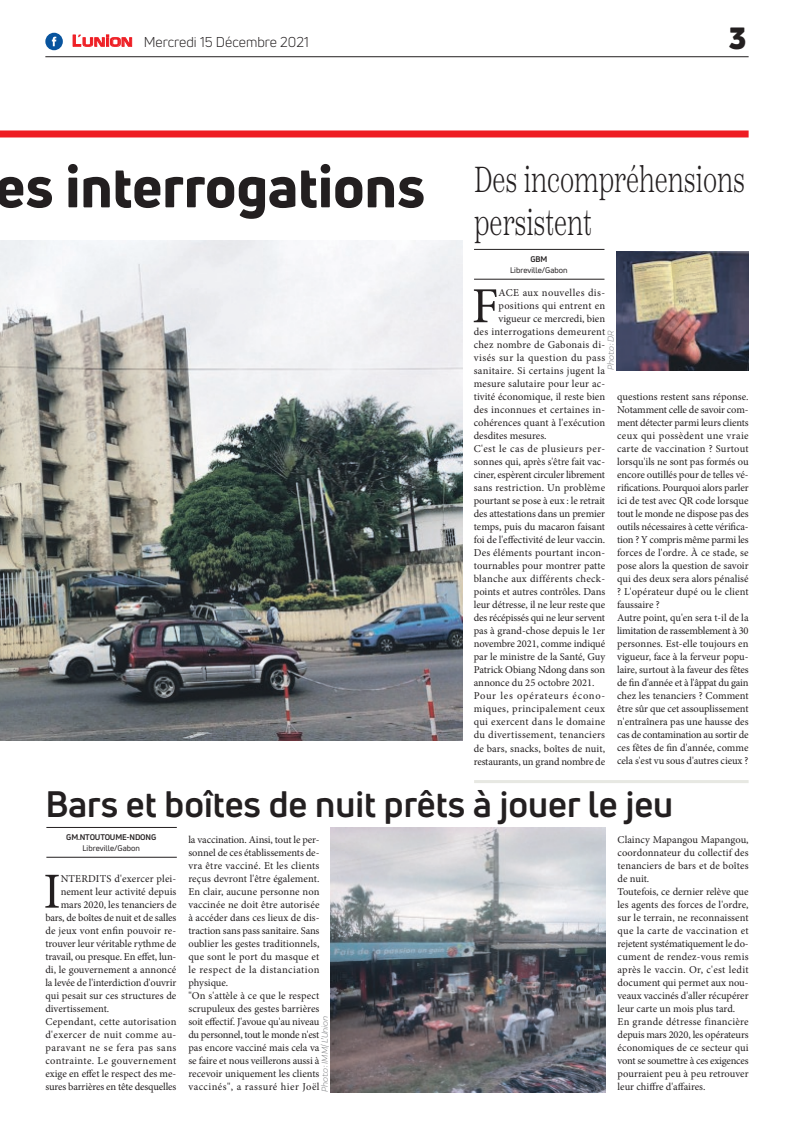
<style>
.page{position:relative;width:794px;height:1129px;background:#fff}
.page>*{position:absolute;margin:0;border:0;box-sizing:border-box;transform-origin:0 0}
.t1{font:800 57px "Uni Neue";color:#231f20}
.t2{font:50.5px "Minion Pro";color:#231f20}
.t3{font:700 36px "Uni Neue";color:#231f20}
.t4{font:300 36px/43.2px "Scotch Text";color:#231f20;scale:.7 1}
.t5{font:900 30px "Uni Neue";color:#231f20}
.t6{font:14px "Uni Neue";color:#231f20}
.t7{font:10.5px/13px "Minion Pro";color:#231f20}
.t8{font:10.5px "Minion Pro";letter-spacing:.025em;color:#231f20}
.t9{font:10.5px "Minion Pro";letter-spacing:.02em;color:#231f20}
.t10{font:10.5px "Minion Pro";letter-spacing:-.02em;color:#231f20}
.t11{font:10.5px "Minion Pro";letter-spacing:.04em;color:#231f20}
.t12{font:10.5px "Minion Pro";letter-spacing:.045em;color:#231f20}
.t13{font:10.5px "Minion Pro";letter-spacing:.035em;color:#231f20}
.t14{font:10.5px "Minion Pro";letter-spacing:.03em;color:#231f20}
.t15{font:10.5px "Minion Pro";letter-spacing:.07em;color:#231f20}
.t16{font:italic 9px "Praktika";color:#818386}
.t17{font:8px "Uni Neue";color:#231f20}
.t18{font:700 8px "Uni Neue";letter-spacing:-.02em;color:#231f20}
.s1{font-family:"Eurostile";font-weight:600;font-size:15px;color:#ee1d23}
.s2{font-family:"Eurostile";font-weight:600;font-size:11.4px;color:#ee1d23}
</style>
<div class="page">
<hr style="left:45px;top:56px;width:703px;height:1px;background:#231f20">
<svg style="left:72px;top:34px;width:60px;height:13px"></svg>
<div style="left:45px;top:33px;width:18px;height:17px;background:#08549e;border-radius:50%"></div>
<svg style="left:52px;top:37px;width:4px;height:9px"></svg>
<div style="left:0;top:130px;width:748px;height:7px;background:#ee1d23"></div>
<hr style="left:46px;top:856px;width:131px;height:1px;background:#231f20">
<hr style="left:46px;top:827px;width:131px;height:1px;background:#231f20">
<img style="left:331px;top:827px;width:274px;height:264px">
<hr style="left:474px;top:279px;width:130px;height:1px;background:#231f20">
<hr style="left:474px;top:249px;width:130px;height:1px;background:#231f20">
<img style="left:616px;top:251px;width:132px;height:119px">
<img style="left:0;top:240px;width:462px;height:500px">
<hr style="left:474px;top:780px;width:274px;height:3px;background:#e7e8e2">
<h3 class="t6" style="left:72px;top:33px;width:238px"><span class="s1">L</span><span class="s2">UNION</span> Mercredi 15 Décembre 2021</h3>
<h3 class="t5" style="left:729px;top:17px;width:19px">3</h3>
<h1 class="t1" style="left:-5px;top:148px;width:431px">es interrogations</h1>
<h3 class="t4" style="left:474px;top:158px;width:389px">Des incompréhensions persistent</h3>
<p class="t18" style="left:530px;top:254px;width:18px">GBM</p>
<p class="t17" style="left:510px;top:265px;width:59px">Libreville/Gabon</p>
<h2 class="t2" style="left:472px;top:272px;width:28px">F</h2>
<p class="t13" style="left:498px;top:286px;width:108px">ACE aux nouvelles dis-</p>
<p class="t8" style="left:498px;top:299px;width:108px">positions qui entrent en</p>
<p class="t7" style="left:498px;top:312px;width:108px">vigueur ce mercredi, bien</p>
<p class="t8" style="left:474px;top:325px;width:133px">des interrogations demeurent</p>
<p class="t8" style="left:474px;top:338px;width:133px">chez nombre de Gabonais di-</p>
<p class="t12" style="left:474px;top:351px;width:133px">visés sur la question du pass</p>
<p class="t8" style="left:474px;top:364px;width:133px">sanitaire. Si certains jugent la</p>
<p class="t7" style="left:474px;top:377px;width:133px">mesure salutaire pour leur ac-</p>
<p class="t7" style="left:474px;top:390px;width:133px">tivité économique, il reste bien</p>
<p class="t9" style="left:474px;top:403px;width:133px">des inconnues et certaines in-</p>
<p class="t7" style="left:474px;top:416px;width:133px">cohérences quant à l'exécution</p>
<p class="t7" style="left:474px;top:429px;width:74px">desdites mesures.</p>
<p class="t11" style="left:474px;top:442px;width:133px">C'est le cas de plusieurs per-</p>
<p class="t7" style="left:474px;top:455px;width:133px">sonnes qui, après s'être fait vac-</p>
<p class="t10" style="left:474px;top:468px;width:133px">ciner, espèrent circuler librement</p>
<p class="t9" style="left:474px;top:481px;width:133px">sans restriction. Un problème</p>
<p class="t7" style="left:474px;top:494px;width:133px">pourtant se pose à eux : le retrait</p>
<p class="t7" style="left:474px;top:507px;width:133px">des attestations dans un premier</p>
<p class="t7" style="left:474px;top:520px;width:133px">temps, puis du macaron faisant</p>
<p class="t7" style="left:474px;top:533px;width:133px">foi de l'effectivité de leur vaccin.</p>
<p class="t9" style="left:474px;top:546px;width:133px">Des éléments pourtant incon-</p>
<p class="t7" style="left:474px;top:559px;width:133px">tournables pour montrer patte</p>
<p class="t8" style="left:474px;top:572px;width:133px">blanche aux différents check-</p>
<p class="t7" style="left:474px;top:585px;width:133px">points et autres contrôles. Dans</p>
<p class="t7" style="left:474px;top:598px;width:133px">leur détresse, il ne leur reste que</p>
<p class="t7" style="left:474px;top:611px;width:133px">des récépissés qui ne leur servent</p>
<p class="t7" style="left:474px;top:624px;width:133px">pas à grand-chose depuis le 1er</p>
<p class="t7" style="left:474px;top:637px;width:133px">novembre 2021, comme indiqué</p>
<p class="t7" style="left:474px;top:650px;width:133px">par le ministre de la Santé, Guy</p>
<p class="t7" style="left:474px;top:663px;width:133px">Patrick Obiang Ndong dans son</p>
<p class="t7" style="left:474px;top:676px;width:122px">annonce du 25 octobre 2021.</p>
<p class="t15" style="left:474px;top:689px;width:133px">Pour les opérateurs écono-</p>
<p class="t13" style="left:474px;top:702px;width:133px">miques, principalement ceux</p>
<p class="t8" style="left:474px;top:715px;width:133px">qui exercent dans le domaine</p>
<p class="t8" style="left:474px;top:728px;width:133px">du divertissement, tenanciers</p>
<p class="t7" style="left:474px;top:741px;width:133px">de bars, snacks, boîtes de nuit,</p>
<p class="t10" style="left:474px;top:754px;width:133px">restaurants, un grand nombre de</p>
<p class="t16" style="left:604px;top:370px;width:41px;rotate:-90deg">Photo : DR</p>
<p class="t7" style="left:617px;top:390px;width:133px">questions restent sans réponse.<br>Notamment celle de savoir com&shy;ment détecter parmi leurs clients ceux qui possèdent une vraie carte de vaccination ? Surtout lorsqu'ils ne sont pas formés ou encore outillés pour de telles vé&shy;rifications. Pourquoi alors parler ici de test avec QR code lorsque tout le monde ne dispose pas des outils nécessaires à cette vérifica&shy;tion ? Y compris même parmi les forces de l'ordre. À ce stade, se pose alors la question de savoir qui des deux sera alors pénalisé ? L'opérateur dupé ou le client faussaire ?<br>Autre point, qu'en sera t-il de la limitation de rassemblement à 30 personnes. Est-elle toujours en vigueur, face à la ferveur popu&shy;laire, surtout à la faveur des fêtes de fin d'année et à l'âppat du gain chez les tenanciers ? Comment être sûr que cet assouplissement n'entraînera pas une hausse des cas de contamination au sortir de ces fêtes de fin d'année, comme cela s'est vu sous d'autres cieux ?</p>
<h3 class="t3" style="left:45px;top:781px;width:629px">Bars et boîtes de nuit prêts à jouer le jeu</h3>
<p class="t18" style="left:66px;top:832px;width:91px">GM.NTOUTOUME-NDONG</p>
<p class="t17" style="left:83px;top:842px;width:59px">Libreville/Gabon</p>
<p class="t7" style="left:188px;top:832px;width:133px">la vaccination. Ainsi, tout le per&shy;sonnel de ces établissements de&shy;vra être vacciné. Et les clients reçus devront l'être également.<br>En clair, aucune personne non vaccinée ne doit être autorisée à accéder dans ces lieux de dis&shy;traction sans pass sanitaire. Sans oublier les gestes traditionnels, que sont le port du masque et le respect de la distanciation physique.<br>"On s'attèle à ce que le respect scrupuleux des gestes barrières soit effectif. J'avoue qu'au niveau du personnel, tout le monde n'est pas encore vacciné mais cela va se faire et nous veillerons aussi à recevoir uniquement les clients vaccinés", a rassuré hier Joël</p>
<p class="t7" style="left:617px;top:832px;width:133px">Claincy Mapangou Mapangou, coordonnateur du collectif des tenanciers de bars et de boîtes de nuit.<br>Toutefois, ce dernier relève que les agents des forces de l'ordre, sur le terrain, ne reconnaissent que la carte de vaccination et rejetent systématiquement le do&shy;cument de rendez-vous remis après le vaccin. Or, c'est ledit document qui permet aux nou&shy;veaux vaccinés d'aller récupérer leur carte un mois plus tard.<br>En grande détresse financière depuis mars 2020, les opérateurs économiques de ce secteur qui vont se soumettre à ces exigences pourraient peu à peu retrouver leur chiffre d'affaires.</p>
<h2 class="t2" style="left:43px;top:857px;width:19px">I</h2>
<p class="t7" style="left:61px;top:871px;width:117px">NTERDITS d'exercer plei-</p>
<p class="t7" style="left:61px;top:884px;width:117px">nement leur activité depuis</p>
<p class="t7" style="left:61px;top:897px;width:117px">mars 2020, les tenanciers de</p>
<p class="t7" style="left:45px;top:910px;width:132px">bars, de boîtes de nuit et de salles</p>
<p class="t7" style="left:45px;top:923px;width:132px">de jeux vont enfin pouvoir re-</p>
<p class="t7" style="left:45px;top:936px;width:133px">trouver leur véritable rythme de</p>
<p class="t7" style="left:45px;top:949px;width:132px">travail, ou presque. En effet, lun-</p>
<p class="t7" style="left:45px;top:962px;width:132px">di, le gouvernement a annoncé</p>
<p class="t7" style="left:45px;top:975px;width:132px">la levée de l'interdiction d'ouvrir</p>
<p class="t7" style="left:45px;top:988px;width:133px">qui pesait sur ces structures de</p>
<p class="t7" style="left:45px;top:1001px;width:65px">divertissement.</p>
<p class="t9" style="left:45px;top:1014px;width:133px">Cependant, cette autorisation</p>
<p class="t11" style="left:45px;top:1027px;width:132px">d'exercer de nuit comme au-</p>
<p class="t12" style="left:45px;top:1040px;width:132px">paravant ne se fera pas sans</p>
<p class="t14" style="left:45px;top:1053px;width:132px">contrainte. Le gouvernement</p>
<p class="t7" style="left:45px;top:1066px;width:132px">exige en effet le respect des me-</p>
<p class="t7" style="left:45px;top:1079px;width:132px">sures barrières en tête desquelles</p>
<p class="t16" style="left:318px;top:1091px;width:78px;rotate:-90deg">Photo : IMM/ L’Union</p>
</div>
